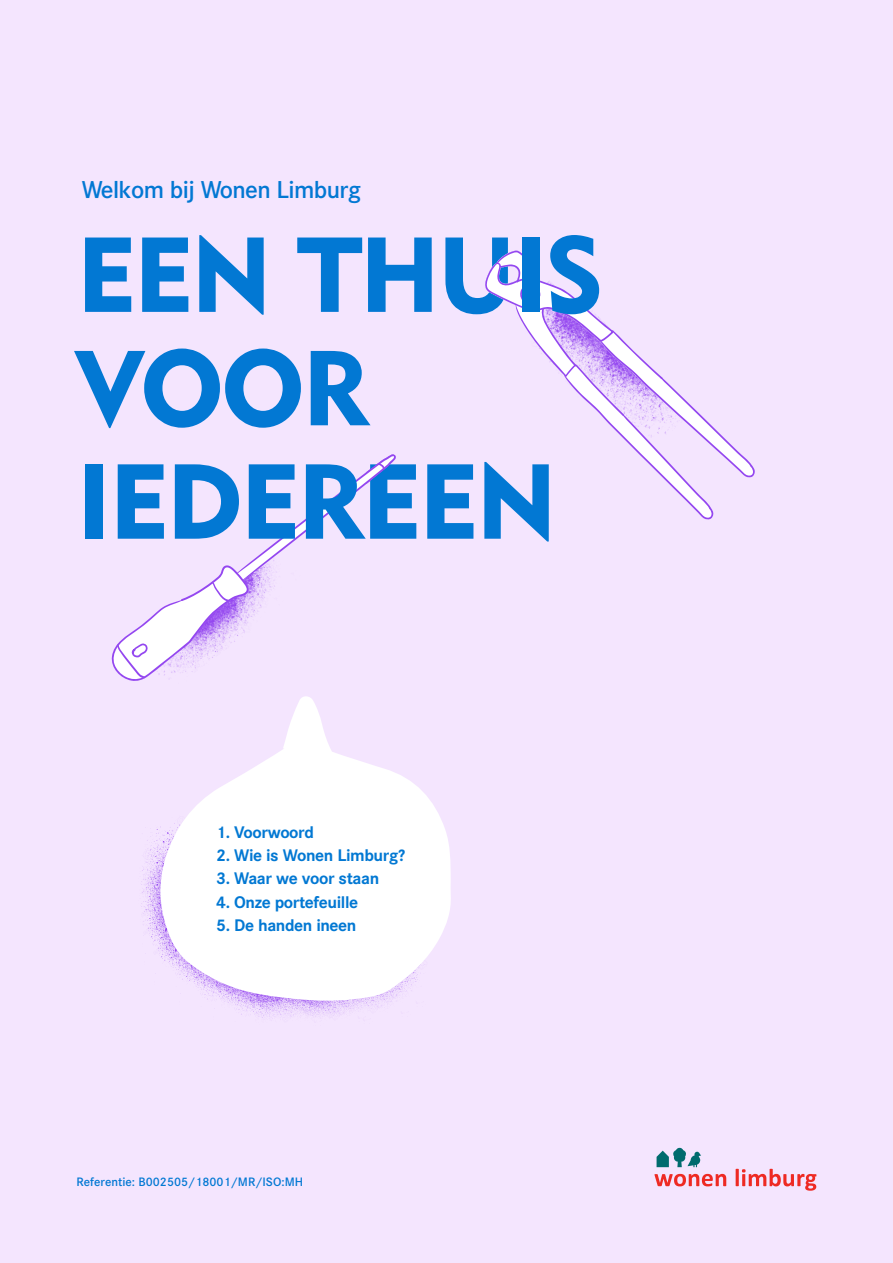
<style>
.page{position:relative;width:893px;height:1263px;background:#f4e5fe}
.page>*{position:absolute;margin:0;border:0;box-sizing:border-box;transform-origin:0 0}
.t1{font:105px/113.4px "Geometric 415 BT Black A";letter-spacing:-.025em;color:#0278d3}
.t2{font:500 24px "Corporate S";letter-spacing:-.025em;color:#0278d3}
.t3{font:700 16.5px "Corporate S";letter-spacing:-.025em;color:#0278d3}
.t4{font:500 12px "Corporate S";color:#0278d3}
</style>
<div class="page">
<svg style="left:657px;top:1147px;width:44px;height:20px"></svg>
<svg style="left:654px;top:1174px;width:72px;height:12px"></svg>
<svg style="left:736px;top:1169px;width:80px;height:22px"></svg>
<svg style="left:111px;top:454px;width:285px;height:227px"></svg>
<img style="left:228px;top:1002px;width:26px;height:8px">
<img style="left:141px;top:829px;width:16px;height:101px">
<img style="left:259px;top:1002px;width:118px;height:17px">
<svg style="left:157px;top:696px;width:294px;height:306px;fill:#fff"></svg>
<svg style="left:485px;top:251px;width:270px;height:269px"></svg>
<p class="t2" style="left:82px;top:176px;width:281px">Welkom bij Wonen Limburg</p>
<p class="t1" style="left:77px;top:217px;width:528px">EEN THUIS<br>VOOR<br>IEDEREEN</p>
<p class="t3" style="left:216px;top:822px;width:99px">1. Voorwoord</p>
<p class="t3" style="left:216px;top:845px;width:190px">2. Wie is Wonen Limburg?</p>
<p class="t3" style="left:216px;top:869px;width:164px">3. Waar we voor staan</p>
<p class="t3" style="left:216px;top:892px;width:143px">4. Onze portefeuille</p>
<p class="t3" style="left:216px;top:915px;width:142px">5. De handen ineen</p>
<p class="t4" style="left:77px;top:1175px;width:228px">Referentie: B002505/18001/MR/ISO:MH</p>
</div>
